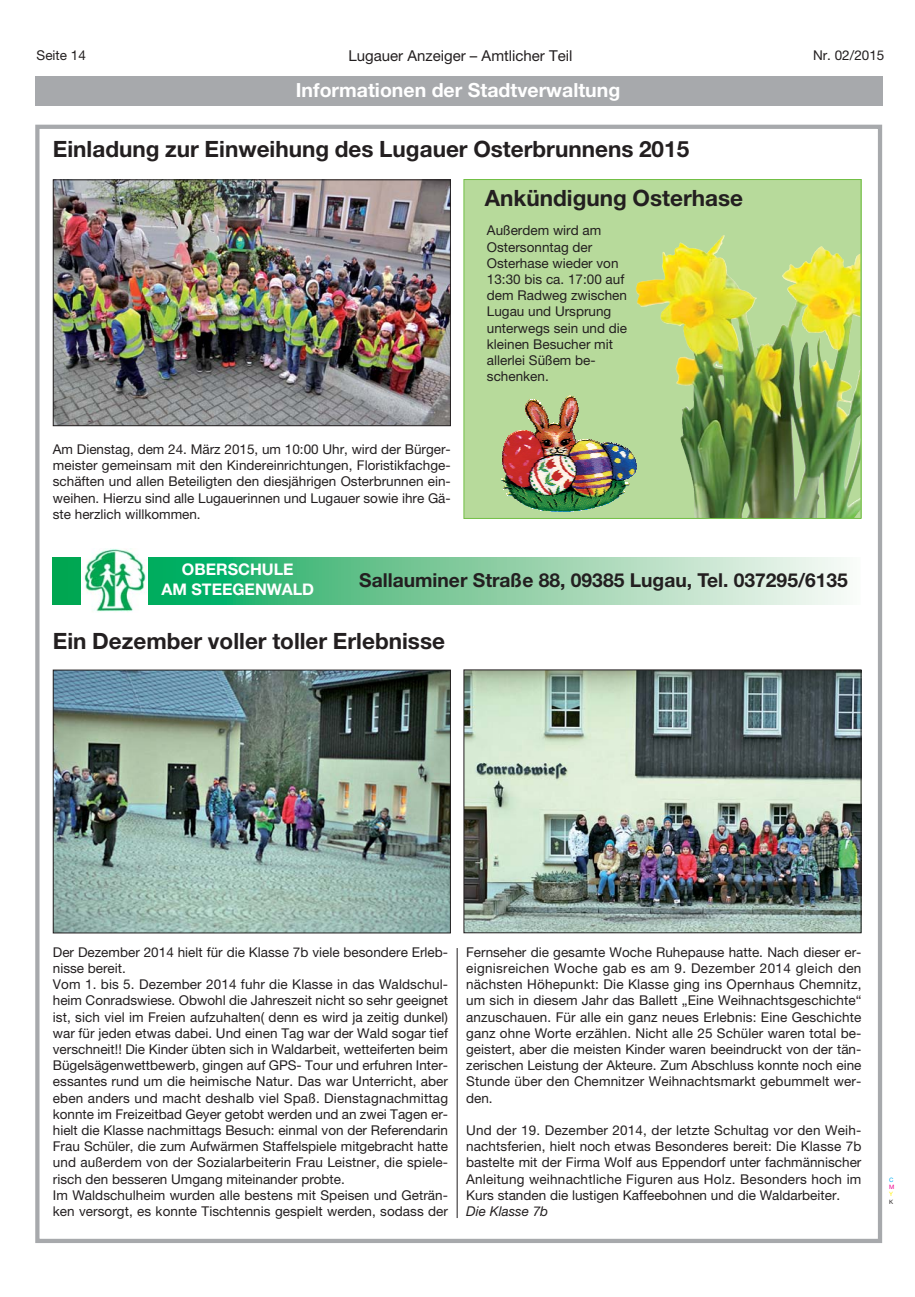
<style>
.page{position:relative;width:915px;height:1297px;background:#fff}
.page>*{position:absolute;margin:0;border:0;box-sizing:border-box;transform-origin:0 0}
.t1{font:700 22.5px "Helvetica Neue";color:#231f20}
.t2{font:700 19.5px "Helvetica Neue";color:#fff}
.t3{font:700 19.2px "Helvetica Neue";color:#231f20}
.t4{font:700 16.05px/19.2px "Helvetica Neue";color:#fff;text-align:center}
.t5{font:15px "Helvetica Neue";color:#231f20}
.t6{font:13.5px/16.2px "Helvetica Neue";color:#231f20;text-align:justify}
.t7{font:italic 13.5px "Helvetica Neue";color:#231f20}
.t8{font:6px "Helvetica Neue";color:#00adef}
.t9{font:6px "Helvetica Neue";color:#ec008c}
.t10{font:6px "Helvetica Neue";color:#fff200}
.t11{font:6px "Helvetica Neue";color:#231f20}
</style>
<div class="page">
<div style="left:35px;top:125px;width:846px;height:1118px;border:4px solid #a7a9ac"></div>
<div style="left:35px;top:76px;width:846px;height:30px;background:#a7a9ac"></div>
<svg style="left:53px;top:557px;width:791px;height:47px;background:#7dcda2"></svg>
<img style="left:81px;top:549px;width:67px;height:63px">
<img style="left:55px;top:672px;width:393px;height:259px">
<div style="left:53px;top:670px;width:397px;height:263px;border:1px solid #231f20"></div>
<img style="left:465px;top:671px;width:394px;height:260px">
<div style="left:463px;top:669px;width:398px;height:264px;border:1px solid #231f20"></div>
<hr style="left:456px;top:948px;width:1px;height:270px;background:#231f20">
<img style="left:465px;top:181px;width:394px;height:336px">
<img style="left:713px;top:235px;width:146px;height:135px">
<div style="left:463px;top:179px;width:398px;height:340px;border:1px solid #71bf44"></div>
<img style="left:55px;top:181px;width:393px;height:243px">
<div style="left:53px;top:179px;width:397px;height:247px;border:1px solid #231f20"></div>
<svg style="left:550px;top:511px;width:23px;height:1px"></svg>
<img style="left:544px;top:510px;width:37px;height:1px">
<img style="left:537px;top:509px;width:50px;height:1px">
<img style="left:529px;top:507px;width:66px;height:2px">
<img style="left:522px;top:504px;width:84px;height:3px">
<img style="left:517px;top:500px;width:96px;height:4px">
<img style="left:511px;top:496px;width:108px;height:4px">
<img style="left:511px;top:494px;width:110px;height:2px">
<img style="left:511px;top:489px;width:113px;height:5px">
<svg style="left:503px;top:489px;width:8px;height:7px"></svg>
<img style="left:503px;top:486px;width:121px;height:3px">
<img style="left:505px;top:486px;width:119px;height:1px">
<img style="left:506px;top:483px;width:123px;height:3px">
<img style="left:501px;top:480px;width:123px;height:4px">
<img style="left:504px;top:475px;width:129px;height:5px">
<img style="left:502px;top:459px;width:134px;height:16px">
<img style="left:502px;top:456px;width:132px;height:3px">
<img style="left:502px;top:453px;width:130px;height:3px">
<img style="left:503px;top:451px;width:127px;height:2px">
<img style="left:503px;top:449px;width:125px;height:2px">
<img style="left:503px;top:448px;width:123px;height:2px">
<img style="left:504px;top:447px;width:120px;height:1px">
<img style="left:504px;top:446px;width:118px;height:1px">
<img style="left:504px;top:444px;width:114px;height:2px">
<img style="left:504px;top:444px;width:112px;height:1px">
<img style="left:505px;top:439px;width:6px;height:4px">
<img style="left:507px;top:436px;width:4px;height:4px">
<img style="left:511px;top:396px;width:103px;height:48px">
<p class="t6" style="left:37px;top:48px;width:51px">Seite 14</p>
<p class="t5" style="left:348px;top:50px;width:225px">Lugauer Anzeiger – Amtlicher Teil</p>
<p class="t6" style="left:812px;top:48px;width:73px">Nr. 02/2015</p>
<h2 class="t2" style="left:296px;top:83px;width:326px">Informationen der Stadtverwaltung</h2>
<h2 class="t2" style="left:378px;top:83px;width:161px">Seitenüberschrift</h2>
<h1 class="t1" style="left:53px;top:141px;width:637px">Einladung zur Einweihung des Lugauer Osterbrunnens 2015</h1>
<h1 class="t1" style="left:484px;top:190px;width:260px">Ankündigung Osterhase</h1>
<p class="t6" style="left:53px;top:442px;width:399px">Am Dienstag, dem 24. März 2015, um 10:00 Uhr, wird der Bürger&shy;meister gemeinsam mit den Kindereinrichtungen, Floristikfachge&shy;schäften und allen Beteiligten den diesjährigen Osterbrunnen ein&shy;weihen. Hierzu sind alle Lugauerinnen und Lugauer sowie ihre Gä&shy;ste herzlich willkommen.</p>
<p class="t6" style="left:487px;top:224px;width:141px;text-align:left">Außerdem wird am<br>Ostersonntag der<br>Osterhase wieder von<br>13:30 bis ca. 17:00 auf dem Radweg zwischen<br>Lugau und Ursprung unterwegs sein und die kleinen Besucher mit allerlei Süßem be&shy;schenken.</p>
<p class="t4" style="left:161px;top:561px;width:154px">OBERSCHULE<br>AM STEEGENWALD</p>
<h3 class="t3" style="left:359px;top:574px;width:490px">Sallauminer Straße 88, 09385 Lugau, Tel. 037295/6135</h3>
<h1 class="t1" style="left:53px;top:633px;width:393px">Ein Dezember voller toller Erlebnisse</h1>
<p class="t6" style="left:53px;top:945px;width:396px;text-align:left">Der Dezember 2014 hielt für die Klasse 7b viele besondere Erleb&shy;nisse bereit.<br>Vom 1. bis 5. Dezember 2014 fuhr die Klasse in das Waldschul&shy;heim Conradswiese. Obwohl die Jahreszeit nicht so sehr geeignet ist, sich viel im Freien aufzuhalten( denn es wird ja zeitig dunkel) war für jeden etwas dabei. Und einen Tag war der Wald sogar tief verschneit!! Die Kinder übten sich in Waldarbeit, wetteiferten beim Bügelsägenwettbewerb, gingen auf GPS- Tour und erfuhren Inter&shy;essantes rund um die heimische Natur. Das war Unterricht, aber eben anders und macht deshalb viel Spaß. Dienstagnachmittag konnte im Freizeitbad Geyer getobt werden und an zwei Tagen er&shy;hielt die Klasse nachmittags Besuch: einmal von der Referendarin Frau Schüler, die zum Aufwärmen Staffelspiele mitgebracht hatte und außerdem von der Sozialarbeiterin Frau Leistner, die spiele&shy;risch den besseren Umgang miteinander probte.<br>Im Waldschulheim wurden alle bestens mit Speisen und Geträn&shy;ken versorgt, es konnte Tischtennis gespielt werden, sodass der</p>
<p class="t6" style="left:466px;top:945px;width:396px">Fernseher die gesamte Woche Ruhepause hatte. Nach dieser er&shy;eignisreichen Woche gab es am 9. Dezember 2014 gleich den nächsten Höhepunkt: Die Klasse ging ins Opernhaus Chemnitz, um sich in diesem Jahr das Ballett „Eine Weihnachtsgeschichte“ anzuschauen. Für alle ein ganz neues Erlebnis: Eine Geschichte ganz ohne Worte erzählen. Nicht alle 25 Schüler waren total be&shy;geistert, aber die meisten Kinder waren beeindruckt von der tän&shy;zerischen Leistung der Akteure. Zum Abschluss konnte noch eine Stunde über den Chemnitzer Weihnachtsmarkt gebummelt wer&shy;den.</p>
<p class="t6" style="left:466px;top:1123px;width:396px">Und der 19. Dezember 2014, der letzte Schultag vor den Weih&shy;nachtsferien, hielt noch etwas Besonderes bereit: Die Klasse 7b bastelte mit der Firma Wolf aus Eppendorf unter fachmännischer Anleitung weihnachtliche Figuren aus Holz. Besonders hoch im Kurs standen die lustigen Kaffeebohnen und die Waldarbeiter.</p>
<p class="t7" style="left:466px;top:1206px;width:83px">Die Klasse 7b</p>
<p class="t8" style="left:888px;top:1178px;width:6px">C</p>
<p class="t9" style="left:888px;top:1185px;width:7px">M</p>
<p class="t10" style="left:888px;top:1192px;width:5px">Y</p>
<p class="t11" style="left:888px;top:1199px;width:6px">K</p>
</div>
